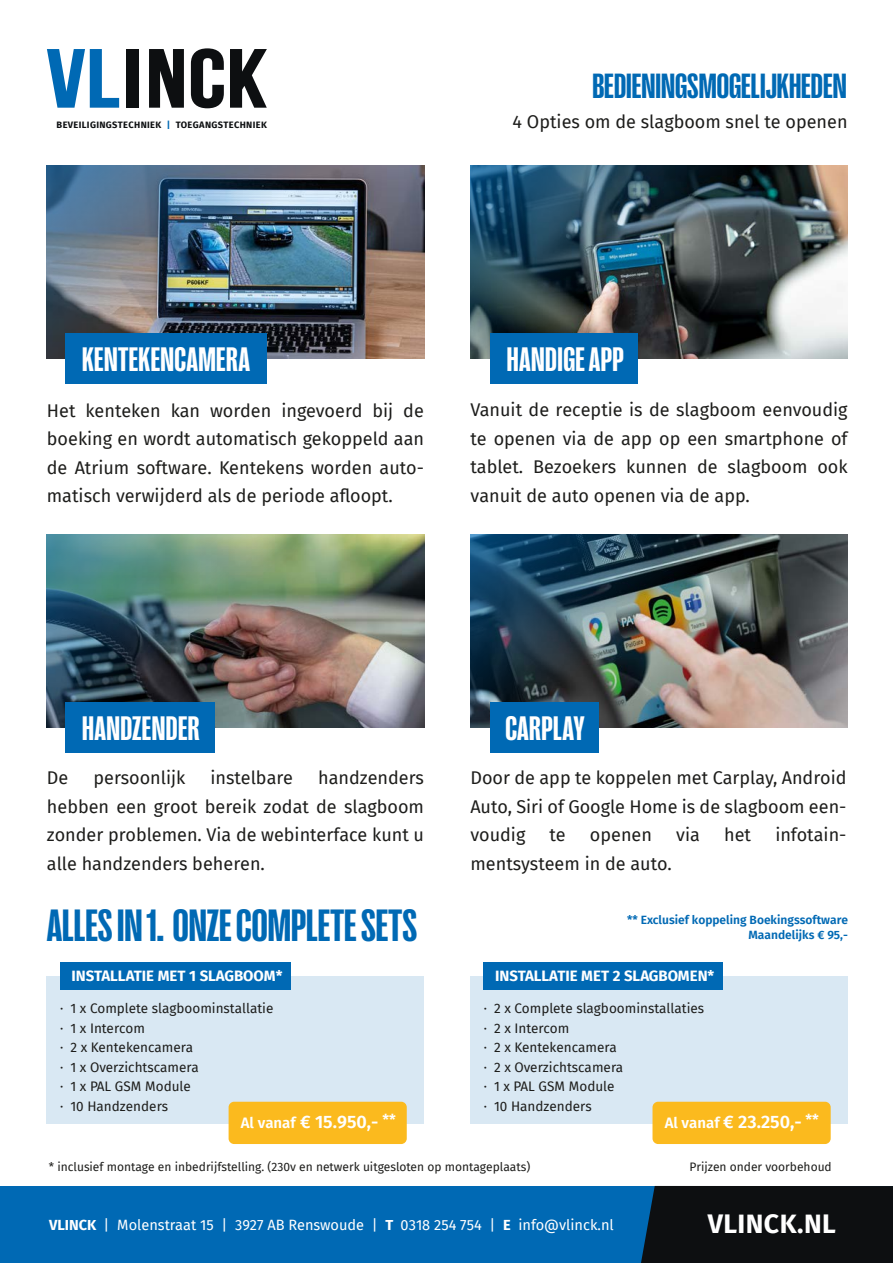
<style>
.page{position:relative;width:893px;height:1263px;background:#fff}
.page>*{position:absolute;margin:0;border:0;box-sizing:border-box;transform-origin:0 0}
.t1{font:46.05px "Right Grotesk Tight Dark";color:#0069b4}
.t2{font:35.7px "Right Grotesk Tight Dark";color:#0069b4}
.t3{font:34.65px "Right Grotesk Tight Dark";letter-spacing:.01em;color:#fff}
.t4{font:700 26.7px "Fira Sans";letter-spacing:.015em;color:#fff}
.t5{font:18px/28.5px "Fira Sans";color:#1d1d1b;text-align:justify}
.t6{font:700 15px "Fira Sans";color:#fff}
.t7{font:600 15px "Fira Sans";color:#fff}
.t8{font:14.55px "Fira Sans";color:#fff}
.t9{font:13.5px/19.5px "Fira Sans";color:#1d1d1b}
.t10{font:12px "Fira Sans";color:#1d1d1b}
.t11{font:600 12px/15px "Fira Sans";color:#0069b4;text-align:right}
.t12{font:700 9.3px "Fira Sans";letter-spacing:.04em;color:#0d0f11}
.s1{color:#0069b4}
.s2{font-size:18px}
.s3{font-weight:700}
</style>
<div class="page">
<svg style="left:47px;top:49px;width:72px;height:59px"></svg>
<div style="left:127px;top:49px;width:12px;height:59px;background:#0d0f11"></div>
<svg style="left:149px;top:49px;width:35px;height:59px"></svg>
<svg style="left:191px;top:48px;width:33px;height:60px"></svg>
<svg style="left:230px;top:49px;width:37px;height:59px"></svg>
<div style="left:0;top:1186px;width:893px;height:77px;background:#0069b4"></div>
<div style="left:641px;top:1186px;width:252px;height:77px;background:#0d0f11"></div>
<div style="left:47px;top:976px;width:377px;height:148px;background:#d9e8f3"></div>
<div style="left:60px;top:962px;width:230px;height:28px;background:#0069b4"></div>
<div style="left:470px;top:976px;width:378px;height:148px;background:#d9e8f3"></div>
<div style="left:484px;top:962px;width:239px;height:28px;background:#0069b4"></div>
<img style="left:47px;top:165px;width:377px;height:193px">
<img style="left:470px;top:165px;width:378px;height:193px">
<img style="left:47px;top:534px;width:377px;height:193px">
<img style="left:470px;top:534px;width:378px;height:193px">
<div style="left:66px;top:333px;width:201px;height:50px;background:#0069b4"></div>
<div style="left:491px;top:333px;width:147px;height:50px;background:#0069b4"></div>
<div style="left:66px;top:702px;width:149px;height:50px;background:#0069b4"></div>
<div style="left:491px;top:702px;width:108px;height:50px;background:#0069b4"></div>
<div style="left:229px;top:1102px;width:178px;height:42px;background:#fbba1e;border-radius:6px"></div>
<div style="left:652px;top:1102px;width:179px;height:42px;background:#fbba1e;border-radius:6px"></div>
<p class="t12" style="left:57px;top:117px;width:212px">BEVEILIGINGSTECHNIEK <span class="s1">|</span> TOEGANGSTECHNIEK</p>
<h2 class="t2" style="left:592px;top:68px;width:256px">BEDIENINGSMOGELIJKHEDEN</h2>
<p class="t5" style="left:513px;top:107px;width:337px">4 Opties om de slagboom snel te openen</p>
<h3 class="t3" style="left:82px;top:341px;width:170px">KENTEKENCAMERA</h3>
<h3 class="t3" style="left:507px;top:341px;width:118px">HANDIGE APP</h3>
<p class="t5" style="left:47px;top:396px;width:379px">Het kenteken kan worden ingevoerd bij de boeking en wordt automatisch gekoppeld aan de Atrium software. Kentekens worden auto&shy;matisch verwijderd als de periode afloopt.</p>
<p class="t5" style="left:470px;top:395px;width:379px">Vanuit de receptie is de slagboom eenvoudig te openen via de app op een smartphone of tablet. Bezoekers kunnen de slagboom ook vanuit de auto openen via de app.</p>
<h3 class="t3" style="left:82px;top:710px;width:119px">HANDZENDER</h3>
<h3 class="t3" style="left:505px;top:710px;width:81px">CARPLAY</h3>
<p class="t5" style="left:47px;top:763px;width:23px">De</p>
<p class="t5" style="left:93px;top:763px;width:93px">persoonlijk</p>
<p class="t5" style="left:210px;top:763px;width:84px">instelbare</p>
<p class="t5" style="left:47px;top:763px;width:379px;text-indent:271px">handzenders hebben een groot bereik zodat de slagboom zonder problemen. Via de webinterface kunt u alle handzenders beheren.</p>
<p class="t5" style="left:470px;top:763px;width:377px">Door de app te koppelen met Carplay, Android Auto, Siri of Google Home is de slagboom een&shy;voudig</p>
<p class="t5" style="left:550px;top:820px;width:18px">te</p>
<p class="t5" style="left:590px;top:820px;width:64px">openen</p>
<p class="t5" style="left:676px;top:820px;width:25px">via</p>
<p class="t5" style="left:724px;top:820px;width:28px">het</p>
<p class="t5" style="left:775px;top:820px;width:73px">infotain-</p>
<p class="t5" style="left:470px;top:849px;width:203px">mentsysteem in de auto.</p>
<h1 class="t1" style="left:47px;top:901px;width:372px">ALLES IN 1. ONZE COMPLETE SETS</h1>
<p class="t11" style="left:627px;top:911px;width:222px">** Exclusief koppeling Boekingssoftware<br>Maandelijks € 95,-</p>
<p class="t6" style="left:71px;top:963px;width:213px">INSTALLATIE MET 1 SLAGBOOM*</p>
<p class="t9" style="left:60px;top:999px;width:215px">· 1 x Complete slagboominstallatie · 1 x Intercom<br>· 2 x Kentekencamera<br>· 1 x Overzichtscamera<br>· 1 x PAL GSM Module<br>· 10 Handzenders</p>
<p class="t6" style="left:495px;top:963px;width:221px">INSTALLATIE MET 2 SLAGBOMEN*</p>
<p class="t9" style="left:484px;top:999px;width:222px">· 2 x Complete slagboominstallaties · 2 x Intercom<br>· 2 x Kentekencamera<br>· 2 x Overzichtscamera<br>· 1 x PAL GSM Module<br>· 10 Handzenders</p>
<p class="t7" style="left:241px;top:1110px;width:157px">Al vanaf <span class="s2">€ 15.950,-</span> **</p>
<p class="t7" style="left:665px;top:1110px;width:156px">Al vanaf <span class="s2">€ 23.250,-</span> **</p>
<p class="t10" style="left:689px;top:1157px;width:144px">Prijzen onder voorbehoud</p>
<p class="t10" style="left:49px;top:1157px;width:483px">* inclusief montage en inbedrijfstelling. (230v en netwerk uitgesloten op montageplaats)</p>
<p class="t8" style="left:49px;top:1214px;width:566px"><span class="s3">VLINCK</span> | Molenstraat 15 | 3927 AB Renswoude | <span class="s3">T</span> 0318 254 754 | <span class="s3">E</span> info@vlinck.nl</p>
<h3 class="t4" style="left:708px;top:1201px;width:129px">VLINCK.NL</h3>
</div>
